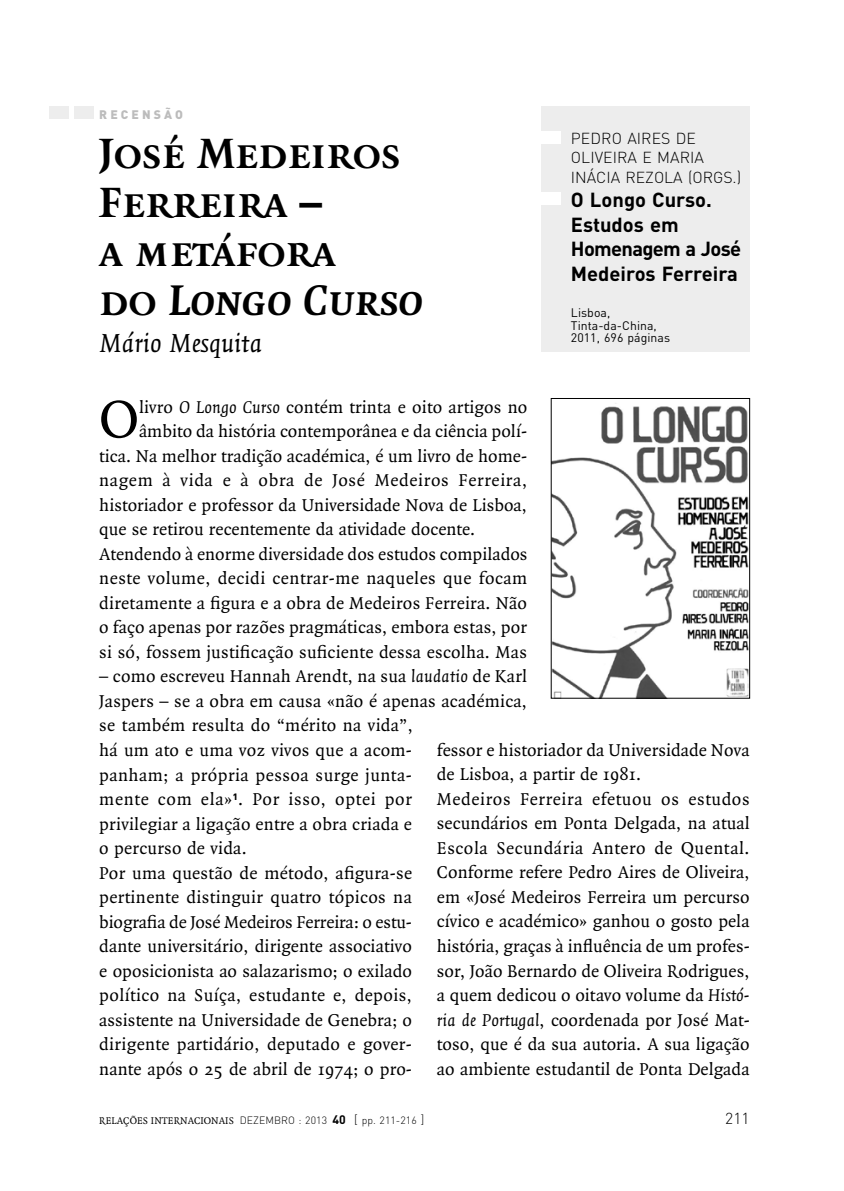
<style>
.page{position:relative;width:844px;height:1191px;background:#fff}
.page>*{position:absolute;margin:0;border:0;box-sizing:border-box;transform-origin:0 0}
.t1{font:56.52px "Quadraat";color:#000}
.t2{font:45.5px/49px "Quadraat Bold Small Caps";color:#000}
.t3{font:45.5px "Quadraat Bold Italic Small Caps";color:#000}
.t4{font:italic 28px "Quadraat";color:#000}
.t5{font:700 20.12px/24.5px "DIN";color:#000}
.t6{font:18.38px/24.5px "Quadraat";letter-spacing:.005em;color:#000}
.t7{font:18.38px "Quadraat";letter-spacing:.025em;color:#000}
.t8{font:18.38px "Quadraat";letter-spacing:.035em;color:#000}
.t9{font:300 15.75px/19.2px "DIN";letter-spacing:.005em;color:#000}
.t10{font:12.25px/12.2px "DIN";letter-spacing:.005em;color:#000}
.t11{font:900 12.25px "DIN";letter-spacing:.255em;color:#bcbcbc}
.t12{font:300 10.5px "DIN";letter-spacing:.005em;color:#000}
.s1{font-family:"Quadraat Bold Small Caps"}
.s2{font-style:italic}
.s3{font-family:"Quadraat";font-weight:400}
.s4{font-weight:700;font-size:12.25px}
.s5{font-size:12.25px}
</style>
<div class="page">
<div style="left:49px;top:107px;width:20px;height:12px;background:#ededed"></div>
<div style="left:74px;top:107px;width:20px;height:12px;background:#ededed"></div>
<div style="left:541px;top:106px;width:208px;height:246px;background:#ededed"></div>
<div style="left:541px;top:131px;width:20px;height:12px;background:#fff"></div>
<div style="left:541px;top:192px;width:20px;height:12px;background:#fff"></div>
<img style="left:553px;top:403px;width:194px;height:293px">
<p class="t11" style="left:99px;top:106px;width:85px">RECENSÃO</p>
<h2 class="t2" style="left:99px;top:130px;width:303px">José Medeiros<br>Ferreira –<br>a metáfora</h2>
<h2 class="t3" style="left:99px;top:276px;width:325px"><span class="s1">do</span> Longo Curso</h2>
<h3 class="t4" style="left:99px;top:328px;width:164px">Mário Mesquita</h3>
<h1 class="t1" style="left:99px;top:390px;width:41px">O</h1>
<p class="t6" style="left:139px;top:395px;width:390px">livro <span class="s2">O Longo Curso</span> contém trinta e oito artigos no</p>
<p class="t6" style="left:139px;top:420px;width:389px">âmbito da história contemporânea e da ciência polí‑</p>
<p class="t6" style="left:99px;top:444px;width:429px">tica. Na melhor tradição académica, é um livro de home‑</p>
<p class="t8" style="left:99px;top:471px;width:429px">nagem à vida e à obra de José Medeiros Ferreira,</p>
<p class="t6" style="left:99px;top:493px;width:429px">historiador e professor da Universidade Nova de Lisboa,</p>
<p class="t6" style="left:99px;top:518px;width:377px">que se retirou recentemente da atividade docente.</p>
<p class="t6" style="left:99px;top:542px;width:429px">Atendendo à enorme diversidade dos estudos compilados</p>
<p class="t7" style="left:99px;top:569px;width:429px">neste volume, decidi centrar-me naqueles que focam</p>
<p class="t6" style="left:99px;top:591px;width:429px">diretamente a figura e a obra de Medeiros Ferreira. Não</p>
<p class="t6" style="left:99px;top:616px;width:429px">o faço apenas por razões pragmáticas, embora estas, por</p>
<p class="t6" style="left:99px;top:640px;width:429px">si só, fossem justificação suficiente dessa escolha. Mas</p>
<p class="t6" style="left:99px;top:665px;width:429px;text-align:justify">– como escreveu Hannah Arendt, na sua <span class="s2">laudatio</span> de Karl Jaspers – se a obra em causa «não é apenas académica, se também resulta do “mérito na vida”,</p>
<p class="t9" style="left:570px;top:129px;width:172px">PEDRO AIRES DE<br>OLIVEIRA E MARIA<br>INÁCIA REZOLA (ORGS.)</p>
<p class="t5" style="left:570px;top:187px;width:172px">O Longo Curso.<br>Estudos em<br>Homenagem a José<br>Medeiros Ferreira</p>
<p class="t10" style="left:570px;top:307px;width:101px">Lisboa,<br>Tinta-da-China,<br>2011, 696 páginas</p>
<p class="t6" style="left:99px;top:738px;width:314px">há um ato e uma voz vivos que a acom‑ panham; a própria pessoa surge junta‑ mente com ela»<sup>1</sup>. Por isso, optei por privilegiar a ligação entre a obra criada e o percurso de vida.<br>Por uma questão de método, afigura-se pertinente distinguir quatro tópicos na biografia de José Medeiros Ferreira: o estu‑ dante universitário, dirigente associativo e oposicionista ao salazarismo; o exilado político na Suíça, estudante e, depois, assistente na Universidade de Genebra; o dirigente partidário, deputado e gover‑ nante após o 25 de abril de 1974; o pro‑</p>
<p class="t6" style="left:437px;top:738px;width:314px">fessor e historiador da Universidade Nova de Lisboa, a partir de 1981.<br>Medeiros Ferreira efetuou os estudos secundários em Ponta Delgada, na atual Escola Secundária Antero de Quental.<br>Conforme refere Pedro Aires de Oliveira, em «José Medeiros Ferreira um percurso cívico e académico» ganhou o gosto pela história, graças à influência de um profes‑ sor, João Bernardo de Oliveira Rodrigues, a quem dedicou o oitavo volume da <span class="s2">Histó‑ ria de Portugal</span>, coordenada por José Mat‑ toso, que é da sua autoria. A sua ligação ao ambiente estudantil de Ponta Delgada</p>
<p class="t12" style="left:99px;top:1113px;width:326px"><span class="s3">RELAÇÕES INTERNACIONAIS</span> DEZEMBRO : 2013 <span class="s4">40</span> <span class="s5">[</span> pp. 211-216 <span class="s5">]</span></p>
<p class="t9" style="left:725px;top:1108px;width:26px">211</p>
</div>
